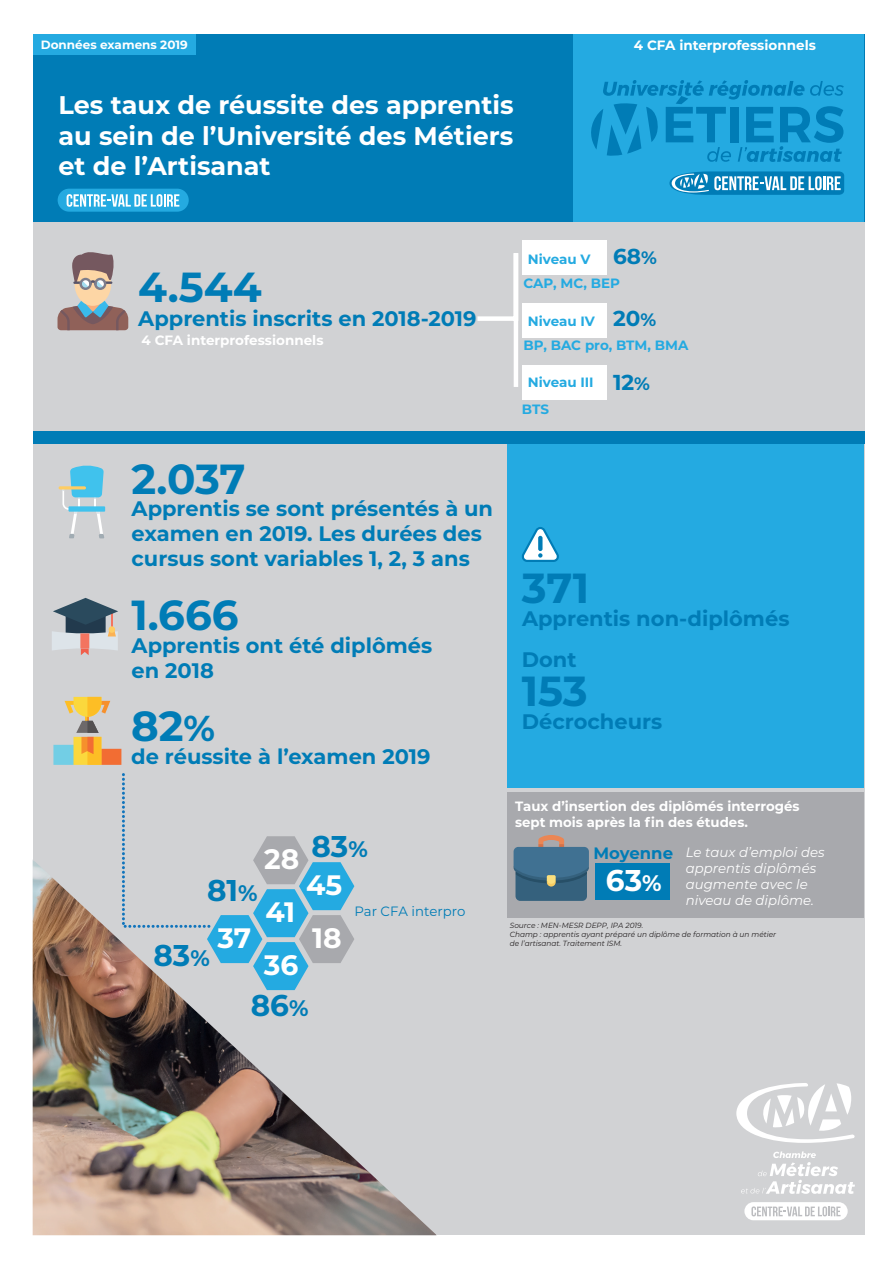
<style>
.page{position:relative;width:893px;height:1263px;background:#fff}
.page>*{position:absolute;margin:0;border:0;box-sizing:border-box;transform-origin:0 0}
.t1{font:700 42px "Montserrat";color:#007cb6}
.t2{font:700 30px "Montserrat";color:#007cb6}
.t3{font:700 30px "Montserrat";color:#fff}
.t4{font:700 28.05px "Montserrat";color:#fff}
.t5{font:700 25.5px/30.6px "Montserrat";color:#fff;text-align:justify}
.t6{font:700 21.6px "Montserrat";color:#007cb6}
.t7{font:700 21px/25.2px "Montserrat";color:#007cb6}
.t8{font:700 16.5px "Montserrat";color:#007cb6}
.t9{font:700 13.5px/16.2px "Montserrat";color:#fff}
.t10{font:italic 13.5px/16.2px "Montserrat";color:#fff}
.t11{font:700 13.5px "Montserrat";color:#24aae1}
.t12{font:13.5px "Montserrat";color:#007cb6}
.t13{font:700 12px "Montserrat";color:#fff}
.t14{font:italic 7.5px/9px "Montserrat";color:#231f20}
.s1{font-size:36px}
.s2{font-size:18px}
.s3{font-size:22.5px}
</style>
<div class="page">
<div style="left:33px;top:34px;width:831px;height:1201px;background:#d1d2d4"></div>
<div style="left:33px;top:34px;width:831px;height:188px;background:#007cb6"></div>
<div style="left:744px;top:1202px;width:104px;height:18px;background:#fff;border-radius:9px"></div>
<svg style="left:751px;top:1206px;width:89px;height:10px"></svg>
<svg style="left:741px;top:1151px;width:114px;height:43px"></svg>
<svg style="left:736px;top:1083px;width:119px;height:60px"></svg>
<div style="left:574px;top:34px;width:290px;height:188px;background:#24aae1"></div>
<div style="left:33px;top:34px;width:162px;height:21px;background:#24aae1"></div>
<img style="left:33px;top:861px;width:403px;height:374px">
<div style="left:58px;top:189px;width:131px;height:23px;background:#24aae1;border-radius:12px"></div>
<svg style="left:67px;top:194px;width:112px;height:13px"></svg>
<svg style="left:58px;top:252px;width:70px;height:78px"></svg>
<svg style="left:477px;top:253px;width:42px;height:134px"></svg>
<div style="left:522px;top:240px;width:84px;height:34px;background:#fff"></div>
<div style="left:522px;top:303px;width:84px;height:34px;background:#fff"></div>
<div style="left:522px;top:366px;width:84px;height:34px;background:#fff"></div>
<div style="left:508px;top:437px;width:356px;height:350px;background:#24aae1"></div>
<svg style="left:522px;top:527px;width:37px;height:35px"></svg>
<svg style="left:538px;top:536px;width:4px;height:15px"></svg>
<div style="left:508px;top:792px;width:356px;height:126px;background:#a8a9ad"></div>
<svg style="left:514px;top:835px;width:75px;height:66px"></svg>
<div style="left:595px;top:863px;width:75px;height:36px;background:#007cb6"></div>
<svg style="left:120px;top:773px;width:234px;height:217px"></svg>
<svg style="left:591px;top:80px;width:253px;height:82px"></svg>
<svg style="left:669px;top:171px;width:175px;height:24px;background:#44a1cb"></svg>
<svg style="left:52px;top:598px;width:66px;height:57px"></svg>
<div style="left:109px;top:626px;width:6px;height:7px;background:#fecd63;border-radius:50%"></div>
<hr style="left:59px;top:486px;width:27px;height:3px;background:#fecd63;border-radius:2px">
<svg style="left:62px;top:465px;width:42px;height:73px"></svg>
<svg style="left:53px;top:697px;width:68px;height:68px"></svg>
<div style="left:33px;top:431px;width:831px;height:12px;background:#007cb6"></div>
<p class="t13" style="left:41px;top:37px;width:148px">Données examens 2019</p>
<p class="t5" style="left:59px;top:88px;width:457px">Les taux de réussite des apprentis au sein de l’Université des Métiers et de l’Artisanat</p>
<p class="t9" style="left:634px;top:36px;width:183px">4 CFA interprofessionnels</p>
<h1 class="t1" style="left:138px;top:257px;width:125px">4.544</h1>
<p class="t7" style="left:138px;top:305px;width:340px">Apprentis inscrits en 2018-2019</p>
<p class="t9" style="left:142px;top:332px;width:183px">4 CFA interprofessionnels</p>
<h1 class="t1" style="left:131px;top:448px;width:116px">2.037</h1>
<p class="t7" style="left:132px;top:495px;width:363px">Apprentis se sont présentés à un examen en 2019. Les durées des cursus sont variables 1, 2, 3 ans</p>
<h1 class="t1" style="left:131px;top:585px;width:109px">1.666</h1>
<p class="t7" style="left:132px;top:631px;width:302px">Apprentis ont été diplômés en 2018</p>
<h1 class="t1" style="left:131px;top:696px;width:86px">82<span class="s1">%</span></h1>
<p class="t7" style="left:131px;top:742px;width:301px">de réussite à l’examen 2019</p>
<p class="t11" style="left:528px;top:249px;width:64px">Niveau V</p>
<p class="t6" style="left:613px;top:241px;width:45px">68<span class="s2">%</span></p>
<p class="t11" style="left:524px;top:274px;width:98px">CAP, MC, BEP</p>
<p class="t11" style="left:528px;top:312px;width:69px">Niveau IV</p>
<p class="t6" style="left:613px;top:303px;width:45px">20<span class="s2">%</span></p>
<p class="t11" style="left:524px;top:336px;width:166px">BP, BAC pro, BTM, BMA</p>
<p class="t11" style="left:528px;top:372px;width:67px">Niveau III</p>
<p class="t11" style="left:522px;top:399px;width:29px">BTS</p>
<p class="t6" style="left:613px;top:367px;width:38px">12<span class="s2">%</span></p>
<h1 class="t1" style="left:522px;top:558px;width:69px">371</h1>
<p class="t7" style="left:522px;top:604px;width:269px">Apprentis non-diplômés</p>
<p class="t7" style="left:522px;top:646px;width:56px">Dont</p>
<h1 class="t1" style="left:522px;top:661px;width:68px">153</h1>
<p class="t7" style="left:522px;top:707px;width:142px">Décrocheurs</p>
<h3 class="t4" style="left:264px;top:839px;width:37px">28</h3>
<h2 class="t2" style="left:207px;top:869px;width:52px">81<span class="s3">%</span></h2>
<h3 class="t4" style="left:265px;top:892px;width:31px">41</h3>
<h2 class="t2" style="left:153px;top:934px;width:58px">83<span class="s3">%</span></h2>
<h3 class="t4" style="left:217px;top:918px;width:35px">37</h3>
<h3 class="t4" style="left:264px;top:945px;width:36px">36</h3>
<p class="t9" style="left:515px;top:797px;width:286px">Taux d’insertion des diplômés interrogés sept mois après la fin des études.</p>
<h2 class="t3" style="left:606px;top:859px;width:57px">63<span class="s3">%</span></h2>
<h2 class="t2" style="left:311px;top:824px;width:58px">83<span class="s3">%</span></h2>
<p class="t10" style="left:686px;top:843px;width:140px">Le taux d’emploi des apprentis diplômés augmente avec le niveau de diplôme.</p>
<p class="t14" style="left:510px;top:920px;width:268px">Source : MEN-MESR DEPP, IPA 2019.<br>Champ : apprentis ayant préparé un diplôme de formation à un métier</p>
<p class="t8" style="left:593px;top:841px;width:81px">Moyenne</p>
<h3 class="t4" style="left:306px;top:865px;width:37px">45</h3>
<p class="t12" style="left:354px;top:902px;width:113px">Par CFA interpro</p>
<h3 class="t4" style="left:312px;top:918px;width:31px">18</h3>
<p class="t14" style="left:510px;top:938px;width:114px">de l’artisanat. Traitement ISM.</p>
<h2 class="t2" style="left:251px;top:984px;width:59px">86<span class="s3">%</span></h2>
</div>
